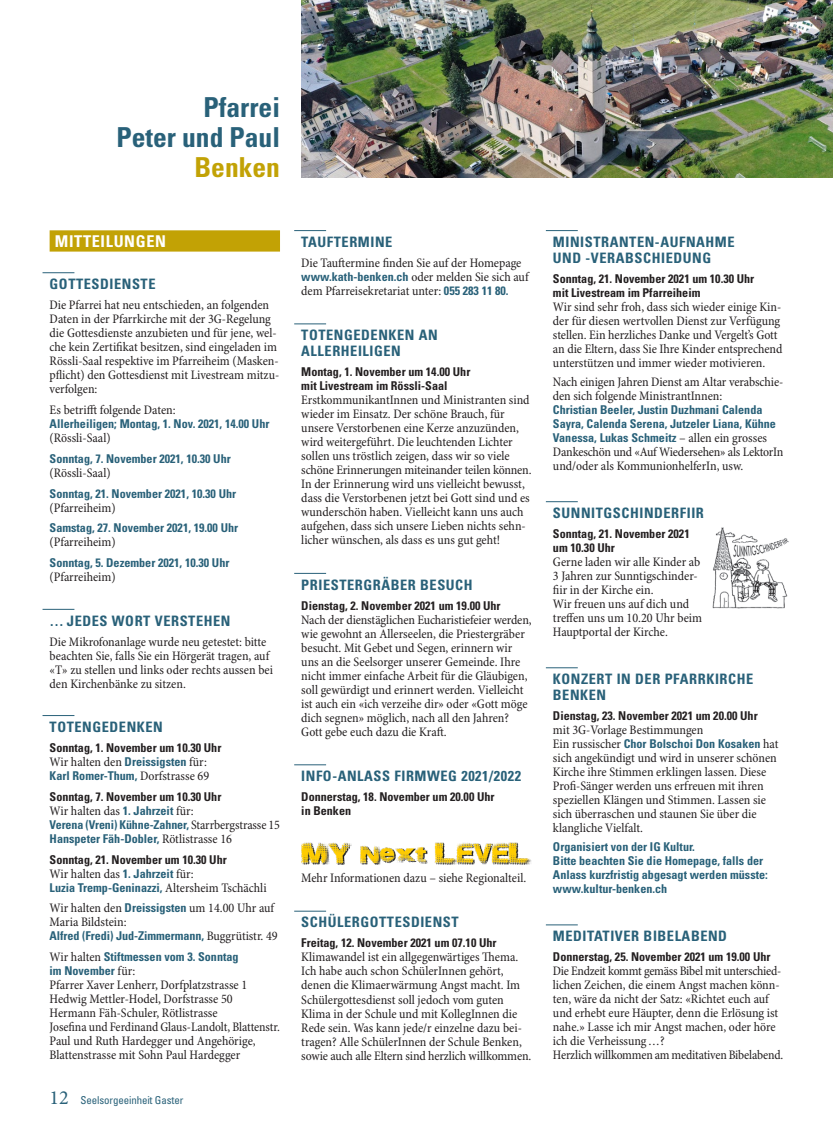
<style>
.page{position:relative;width:833px;height:1134px;background:#fff}
.page>*{position:absolute;margin:0;border:0;box-sizing:border-box;transform-origin:0 0}
.t1{font:700 condensed 27.5px/30px "Univers LT Std";color:#296179;text-align:right}
.t2{font:700 condensed 27.5px "Univers LT Std";color:#c2a205}
.t3{font:700 condensed 16.25px "Univers LT Std";letter-spacing:.04em;color:#fff}
.t4{font:700 condensed 14.38px/16px "Univers LT Std";letter-spacing:.04em;color:#296179}
.t5{font:condensed 13.12px/14px "Minion Pro";color:#231f20}
.t6{font:700 condensed 12.12px/14px "Univers LT Std";color:#296179}
.t7{font:700 condensed 12.12px/14px "Univers LT Std";color:#231f20}
.t8{font:condensed 10.88px "Univers LT Std";letter-spacing:-.01em;color:#296179}
.s1{font-family:"Univers LT Std";font-weight:700;font-size:12.12px;color:#296179}
.s2{color:#296179}
.s3{font-family:"Minion Pro";font-weight:400;font-size:13.12px}
.s4{font-family:"Minion Pro";font-weight:400;font-size:13.12px;color:#231f20}
.s5{font-family:"Minion Pro";font-stretch:normal;font-size:20px}
</style>
<div class="page">
<img style="left:301px;top:0;width:532px;height:177px">
<div style="left:50px;top:230px;width:230px;height:22px;background:#c2a205"></div>
<hr style="left:43px;top:272px;width:31px;height:1px;background:#296179">
<hr style="left:43px;top:609px;width:31px;height:1px;background:#296179">
<hr style="left:43px;top:715px;width:31px;height:1px;background:#296179">
<hr style="left:294px;top:230px;width:32px;height:1px;background:#296179">
<hr style="left:294px;top:324px;width:32px;height:1px;background:#296179">
<hr style="left:294px;top:573px;width:32px;height:1px;background:#296179">
<hr style="left:294px;top:764px;width:32px;height:1px;background:#296179">
<hr style="left:294px;top:911px;width:32px;height:1px;background:#296179">
<img style="left:301px;top:842px;width:231px;height:23px">
<hr style="left:546px;top:230px;width:32px;height:1px;background:#296179">
<hr style="left:546px;top:501px;width:32px;height:1px;background:#296179">
<hr style="left:546px;top:667px;width:32px;height:1px;background:#296179">
<hr style="left:546px;top:925px;width:32px;height:1px;background:#296179">
<img style="left:712px;top:527px;width:77px;height:82px">
<h1 class="t1" style="left:116px;top:92px;width:165px">Pfarrei<br>Peter und Paul</h1>
<h1 class="t2" style="left:194px;top:151px;width:87px">Benken</h1>
<p class="t3" style="left:55px;top:231px;width:112px">MITTEILUNGEN</p>
<p class="t4" style="left:50px;top:276px;width:107px">GOTTESDIENSTE</p>
<p class="t5" style="left:50px;top:298px;width:231px">Die Pfarrei hat neu entschieden, an folgenden Daten in der Pfarrkirche mit der 3G-Regelung die Gottesdienste anzubieten und für jene, wel&shy;che kein Zertifikat besitzen, sind eingeladen im Rössli-Saal respektive im Pfarreiheim (Masken&shy;pflicht) den Gottesdienst mit Livestream mitzu&shy;verfolgen:</p>
<p class="t5" style="left:50px;top:403px;width:128px">Es betrifft folgende Daten:</p>
<p class="t6" style="left:50px;top:416px;width:221px">Allerheiligen; Montag, 1. Nov. 2021, 14.00 Uhr</p>
<p class="t5" style="left:50px;top:431px;width:63px">(Rössli-Saal)</p>
<p class="t6" style="left:50px;top:451px;width:183px">Sonntag, 7. November 2021, 10.30 Uhr</p>
<p class="t5" style="left:50px;top:466px;width:63px">(Rössli-Saal)</p>
<p class="t6" style="left:50px;top:486px;width:188px">Sonntag, 21. November 2021, 10.30 Uhr</p>
<p class="t5" style="left:50px;top:501px;width:68px">(Pfarreiheim)</p>
<p class="t6" style="left:50px;top:521px;width:190px">Samstag, 27. November 2021, 19.00 Uhr</p>
<p class="t5" style="left:50px;top:536px;width:68px">(Pfarreiheim)</p>
<p class="t6" style="left:50px;top:556px;width:181px">Sonntag, 5. Dezember 2021, 10.30 Uhr</p>
<p class="t5" style="left:50px;top:571px;width:68px">(Pfarreiheim)</p>
<p class="t4" style="left:50px;top:612px;width:182px">… JEDES WORT VERSTEHEN</p>
<p class="t5" style="left:50px;top:635px;width:225px">Die Mikrofonanlage wurde neu getestet: bitte beachten Sie, falls Sie ein Hörgerät tragen, auf «T» zu stellen und links oder rechts aussen bei den Kirchenbänke zu sitzen.</p>
<p class="t4" style="left:50px;top:718px;width:115px">TOTENGEDENKEN</p>
<p class="t7" style="left:50px;top:740px;width:173px">Sonntag, 1. November um 10.30 Uhr</p>
<p class="t5" style="left:50px;top:755px;width:159px">Wir halten den <span class="s1">Dreissigsten</span> für:</p>
<p class="t7" style="left:50px;top:765px;width:173px;line-height:20.9px"><span class="s2">Karl Romer-Thum,</span> <span class="s3">Dorfstrasse 69<br></span>Sonntag, 7. November um 10.30 Uhr</p>
<p class="t5" style="left:50px;top:804px;width:146px">Wir halten das <span class="s1">1. Jahrzeit</span> für:</p>
<p class="t6" style="left:50px;top:817px;width:232px">Verena (Vreni) Kühne-Zahner, <span class="s4">Starrbergstrasse 15<br></span>Hanspeter Fäh-Dobler, <span class="s4">Rötlistrasse 16</span></p>
<p class="t7" style="left:50px;top:852px;width:179px">Sonntag, 21. November um 10.30 Uhr</p>
<p class="t5" style="left:50px;top:867px;width:146px">Wir halten das <span class="s1">1. Jahrzeit</span> für:</p>
<p class="t6" style="left:50px;top:880px;width:218px">Luzia Tremp-Geninazzi, <span class="s4">Altersheim Tschächli</span></p>
<p class="t5" style="left:50px;top:902px;width:226px">Wir halten den <span class="s1">Dreissigsten</span> um 14.00 Uhr auf<br>Maria Bildstein:</p>
<p class="t6" style="left:50px;top:926px;width:229px;line-height:20.9px">Alfred (Fredi) Jud-Zimmermann, <span class="s4">Buggrütistr. 49<br>Wir halten</span> Stiftmessen vom 3. Sonntag</p>
<p class="t6" style="left:50px;top:964px;width:87px">im November <span class="s4">für:</span></p>
<p class="t5" style="left:50px;top:979px;width:232px">Pfarrer Xaver Lenherr, Dorfplatzstrasse 1<br>Hedwig Mettler-Hodel, Dorfstrasse 50<br>Hermann Fäh-Schuler, Rötlistrasse<br>Josefina und Ferdinand Glaus-Landolt, Blattenstr.<br>Paul und Ruth Hardegger und Angehörige, Blattenstrasse mit Sohn Paul Hardegger</p>
<p class="t8" style="left:50px;top:1094px;width:135px"><span class="s5">12</span> Seelsorgeeinheit Gaster</p>
<p class="t4" style="left:301px;top:234px;width:93px">TAUFTERMINE</p>
<p class="t5" style="left:301px;top:256px;width:229px">Die Tauftermine finden Sie auf der Homepage <span class="s1">www.kath-benken.ch</span> oder melden Sie sich auf dem Pfarreisekretariat unter: <span class="s1">055 283 11 80.</span></p>
<p class="t4" style="left:301px;top:327px;width:138px">TOTENGEDENKEN AN<br>ALLERHEILIGEN</p>
<p class="t7" style="left:301px;top:365px;width:171px">Montag, 1. November um 14.00 Uhr mit Livestream im Rössli-Saal</p>
<p class="t5" style="left:301px;top:393px;width:232px">ErstkommunikantInnen und Ministranten sind wieder im Einsatz. Der schöne Brauch, für unsere Verstorbenen eine Kerze anzuzünden, wird weitergeführt. Die leuchtenden Lichter sollen uns tröstlich zeigen, dass wir so viele schöne Erinnerungen miteinander teilen können.<br>In der Erinnerung wird uns vielleicht bewusst, dass die Verstorbenen jetzt bei Gott sind und es wunderschön haben. Vielleicht kann uns auch aufgehen, dass sich unsere Lieben nichts sehn&shy;licher wünschen, als dass es uns gut geht!</p>
<p class="t4" style="left:301px;top:576px;width:173px">PRIESTERGRÄBER BESUCH</p>
<p class="t7" style="left:301px;top:598px;width:201px">Dienstag, 2. November 2021 um 19.00 Uhr</p>
<p class="t5" style="left:301px;top:613px;width:232px">Nach der dienstäglichen Eucharistiefeier werden, wie gewohnt an Allerseelen, die Priestergräber besucht. Mit Gebet und Segen, erinnern wir uns an die Seelsorger unserer Gemeinde. Ihre nicht immer einfache Arbeit für die Gläubigen, soll gewürdigt und erinnert werden. Vielleicht ist auch ein «ich verzeihe dir» oder «Gott möge dich segnen» möglich, nach all den Jahren?<br>Gott gebe euch dazu die Kraft.</p>
<p class="t4" style="left:301px;top:768px;width:221px">INFO-ANLASS FIRMWEG 2021/2022</p>
<p class="t7" style="left:301px;top:790px;width:195px">Donnerstag, 18. November um 20.00 Uhr in Benken</p>
<p class="t5" style="left:301px;top:871px;width:226px">Mehr Informationen dazu – siehe Regionalteil.</p>
<p class="t4" style="left:301px;top:914px;width:159px">SCHÜLERGOTTESDIENST</p>
<p class="t7" style="left:301px;top:936px;width:197px">Freitag, 12. November 2021 um 07.10 Uhr</p>
<p class="t5" style="left:301px;top:951px;width:232px">Klimawandel ist ein allgegenwärtiges Thema.<br>Ich habe auch schon SchülerInnen gehört, denen die Klimaerwärmung Angst macht. Im Schülergottesdienst soll jedoch vom guten Klima in der Schule und mit KollegInnen die Rede sein. Was kann jede/r einzelne dazu bei&shy;tragen? Alle SchülerInnen der Schule Benken, sowie auch alle Eltern sind herzlich willkommen.</p>
<p class="t4" style="left:553px;top:234px;width:183px">MINISTRANTEN-AUFNAHME<br>UND -VERABSCHIEDUNG</p>
<p class="t7" style="left:553px;top:271px;width:203px">Sonntag, 21. November 2021 um 10.30 Uhr mit Livestream im Pfarreiheim</p>
<p class="t5" style="left:553px;top:300px;width:231px">Wir sind sehr froh, dass sich wieder einige Kin&shy;der für diesen wertvollen Dienst zur Verfügung stellen. Ein herzliches Danke und Vergelt’s Gott an die Eltern, dass Sie Ihre Kinder entsprechend unterstützen und immer wieder motivieren.</p>
<p class="t5" style="left:553px;top:375px;width:232px">Nach einigen Jahren Dienst am Altar verabschie&shy;den sich folgende MinistrantInnen:</p>
<p class="t6" style="left:553px;top:402px;width:224px">Christian Beeler, Justin Duzhmani Calenda<br>Sayra, Calenda Serena, Jutzeler Liana, Kühne<br>Vanessa, Lukas Schmeitz <span class="s4">– allen ein grosses</span></p>
<p class="t5" style="left:553px;top:445px;width:232px">Dankeschön und «Auf Wiedersehen» als LektorIn und/oder als KommunionhelferIn, usw.</p>
<p class="t4" style="left:553px;top:505px;width:152px">SUNNITGSCHINDERFIIR</p>
<p class="t7" style="left:553px;top:526px;width:138px">Sonntag, 21. November 2021 um 10.30 Uhr</p>
<p class="t5" style="left:553px;top:555px;width:151px">Gerne laden wir alle Kinder ab<br>3 Jahren zur Sunntigschinder&shy;fiir in der Kirche ein.<br>Wir freuen uns auf dich und treffen uns um 10.20 Uhr beim<br>Hauptportal der Kirche.</p>
<p class="t4" style="left:553px;top:671px;width:202px">KONZERT IN DER PFARRKIRCHE<br>BENKEN</p>
<p class="t7" style="left:553px;top:709px;width:206px">Dienstag, 23. November 2021 um 20.00 Uhr</p>
<p class="t5" style="left:553px;top:723px;width:152px">mit 3G-Vorlage Bestimmungen</p>
<p class="t6" style="left:553px;top:737px;width:227px"><span class="s4">Ein russischer</span> Chor Bolschoi Don Kosaken <span class="s4">hat</span></p>
<p class="t5" style="left:553px;top:751px;width:225px">sich angekündigt und wird in unserer schönen Kirche ihre Stimmen erklingen lassen. Diese Profi-Sänger werden uns erfreuen mit ihren speziellen Klängen und Stimmen. Lassen sie sich überraschen und staunen Sie über die klangliche Vielfalt.</p>
<p class="t6" style="left:553px;top:840px;width:216px">Organisiert von der IG Kultur.<br>Bitte beachten Sie die Homepage, falls der Anlass kurzfristig abgesagt werden müsste: www.kultur-benken.ch</p>
<p class="t4" style="left:553px;top:928px;width:176px">MEDITATIVER BIBELABEND</p>
<p class="t7" style="left:553px;top:950px;width:219px">Donnerstag, 25. November 2021 um 19.00 Uhr</p>
<p class="t5" style="left:553px;top:964px;width:232px">Die Endzeit kommt gemäss Bibel mit unterschied&shy;lichen Zeichen, die einem Angst machen könn&shy;ten, wäre da nicht der Satz: «Richtet euch auf und erhebt eure Häupter, denn die Erlösung ist nahe.» Lasse ich mir Angst machen, oder höre ich die Verheissung…?<br>Herzlich willkommen am meditativen Bibelabend.</p>
</div>
